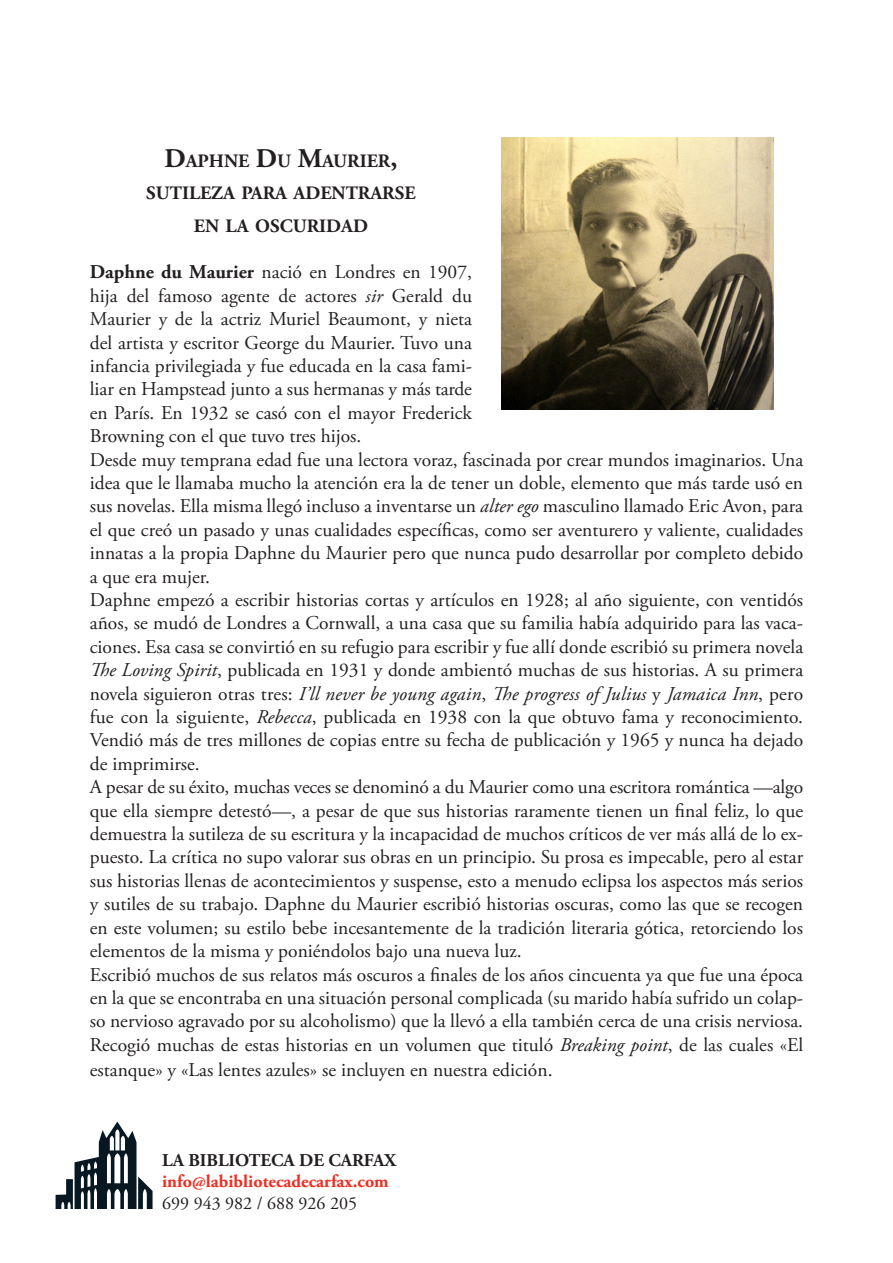
<style>
.page{position:relative;width:893px;height:1263px;background:#fff}
.page>*{position:absolute;margin:0;border:0;box-sizing:border-box;transform-origin:0 0}
.Texto_general{font:19.5px/23.4px "Adobe Garamond Pro";color:#231f20;text-align:justify}
.t1{font:700 18.9px "Adobe Garamond Pro";color:#231f20}
.t2{font:700 18px "Adobe Garamond Pro";color:#ee2e22}
.t3{font:700 18px "Adobe Garamond Pro";color:#231f20}
.t4{font:18px "Adobe Garamond Pro";color:#231f20}
.s1{font-size:27px}
.s2{font-weight:700}
.s3{font-style:italic}
</style>
<div class="page">
<svg style="left:56px;top:1121px;width:97px;height:88px"></svg>
<img style="left:502px;top:137px;width:272px;height:272px">
<p class="t1" style="left:164px;top:150px;width:235px"><span class="s1">D</span>APHNE <span class="s1">D</span>U <span class="s1">M</span>AURIER<span class="s1">,</span></p>
<p class="t1" style="left:146px;top:182px;width:271px">SUTILEZA PARA ADENTRARSE</p>
<p class="t1" style="left:194px;top:215px;width:176px">EN LA OSCURIDAD</p>
<p class="Texto_general" style="left:90px;top:261px;width:384px"><span class="s2">Daphne du Maurier</span> nació en Londres en 1907, hija del famoso agente de actores <span class="s3">sir</span> Gerald du Maurier y de la actriz Muriel Beaumont, y nieta del artista y escritor George du Maurier. Tuvo una infancia privilegiada y fue educada en la casa fami&shy;liar en Hampstead junto a sus hermanas y más tarde en París. En 1932 se casó con el mayor Frederick Browning con el que tuvo tres hijos.</p>
<p class="Texto_general" style="left:90px;top:448px;width:715px">Desde muy temprana edad fue una lectora voraz, fascinada por crear mundos imaginarios. Una idea que le llamaba mucho la atención era la de tener un doble, elemento que más tarde usó en sus novelas. Ella misma llegó incluso a inventarse un <span class="s3">alter ego</span> masculino llamado Eric Avon, para el que creó un pasado y unas cualidades específicas, como ser aventurero y valiente, cualidades innatas a la propia Daphne du Maurier pero que nunca pudo desarrollar por completo debido a que era mujer.</p>
<p class="Texto_general" style="left:90px;top:589px;width:715px">Daphne empezó a escribir historias cortas y artículos en 1928; al año siguiente, con ventidós años, se mudó de Londres a Cornwall, a una casa que su familia había adquirido para las vaca&shy;ciones. Esa casa se convirtió en su refugio para escribir y fue allí donde escribió su primera novela <span class="s3">The Loving Spirit</span>, publicada en 1931 y donde ambientó muchas de sus historias. A su primera novela siguieron otras tres: <span class="s3">I’ll never be young again</span>, <span class="s3">The progress of Julius</span> y <span class="s3">Jamaica Inn</span>, pero fue con la siguiente, <span class="s3">Rebecca</span>, publicada en 1938 con la que obtuvo fama y reconocimiento.<br>Vendió más de tres millones de copias entre su fecha de publicación y 1965 y nunca ha dejado de imprimirse.</p>
<p class="Texto_general" style="left:90px;top:776px;width:715px">A pesar de su éxito, muchas veces se denominó a du Maurier como una escritora romántica —algo que ella siempre detestó—, a pesar de que sus historias raramente tienen un final feliz, lo que demuestra la sutileza de su escritura y la incapacidad de muchos críticos de ver más allá de lo ex&shy;puesto. La crítica no supo valorar sus obras en un principio. Su prosa es impecable, pero al estar sus historias llenas de acontecimientos y suspense, esto a menudo eclipsa los aspectos más serios y sutiles de su trabajo. Daphne du Maurier escribió historias oscuras, como las que se recogen en este volumen; su estilo bebe incesantemente de la tradición literaria gótica, retorciendo los elementos de la misma y poniéndolos bajo una nueva luz.</p>
<p class="Texto_general" style="left:90px;top:963px;width:715px">Escribió muchos de sus relatos más oscuros a finales de los años cincuenta ya que fue una época en la que se encontraba en una situación personal complicada (su marido había sufrido un colap&shy;so nervioso agravado por su alcoholismo) que la llevó a ella también cerca de una crisis nerviosa.<br>Recogió muchas de estas historias en un volumen que tituló <span class="s3">Breaking point</span>, de las cuales «El</p>
<p class="Texto_general" style="left:90px;top:1059px;width:464px">estanque» y «Las lentes azules» se incluyen en nuestra edición.</p>
<p class="t3" style="left:162px;top:1149px;width:236px">LA BIBLIOTECA DE CARFAX</p>
<p class="t2" style="left:162px;top:1171px;width:228px">info@labibliotecadecarfax.com</p>
<p class="t4" style="left:162px;top:1192px;width:196px">699 943 982 / 688 926 205</p>
</div>
